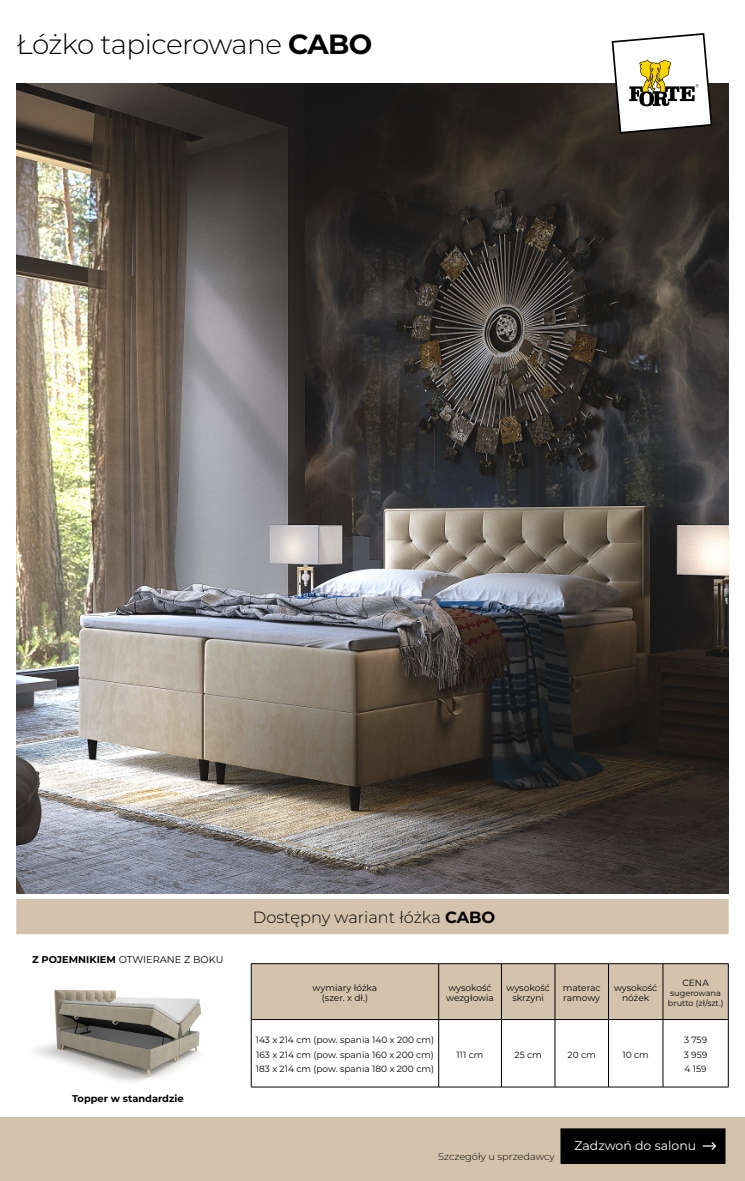
<style>
.page{position:relative;width:745px;height:1181px;background:#fff}
.page>*{position:absolute;margin:0;border:0;box-sizing:border-box;transform-origin:0 0}
.t1{font:300 27.75px "Montserrat";letter-spacing:-.02em;color:#000}
.t2{font:300 16.25px "Montserrat";color:#000}
.t3{font:12.5px "Montserrat";color:#fff}
.t4{font:9.88px "Montserrat";color:#000}
.t5{font:300 9.88px "Montserrat";color:#000}
.t6{font:700 9.88px "Montserrat";color:#000}
.t7{font:9px/10.9px "Montserrat";color:#000;text-align:center}
.t8{font:8.25px/9.9px "Montserrat";color:#000}
.s1{font-weight:700}
</style>
<div class="page">
<div style="left:17px;top:899px;width:711px;height:35px;background:#d5c2ad"></div>
<img style="left:17px;top:83px;width:711px;height:810px">
<svg style="left:611px;top:33px;width:101px;height:101px"></svg>
<div style="left:0;top:1117px;width:744px;height:64px;background:#d5c2ad"></div>
<div style="left:560px;top:1129px;width:164px;height:34px;background:#000"></div>
<div style="left:560px;top:1128px;width:165px;height:35px;border:1px solid #000"></div>
<svg style="left:702px;top:1142px;width:14px;height:8px"></svg>
<svg style="left:252px;top:964px;width:475px;height:123px"></svg>
<hr style="left:251px;top:963px;width:187px;height:1px;background:#000">
<hr style="left:251px;top:964px;width:1px;height:55px;background:#000">
<hr style="left:438px;top:963px;width:63px;height:1px;background:#000">
<hr style="left:438px;top:964px;width:1px;height:55px;background:#000">
<hr style="left:501px;top:963px;width:53px;height:1px;background:#000">
<hr style="left:501px;top:964px;width:1px;height:55px;background:#000">
<hr style="left:554px;top:963px;width:54px;height:1px;background:#000">
<hr style="left:554px;top:964px;width:1px;height:55px;background:#000">
<hr style="left:608px;top:963px;width:54px;height:1px;background:#000">
<hr style="left:608px;top:964px;width:1px;height:55px;background:#000">
<hr style="left:662px;top:963px;width:66px;height:1px;background:#000">
<hr style="left:662px;top:964px;width:1px;height:55px;background:#000">
<hr style="left:727px;top:964px;width:1px;height:55px;background:#000">
<hr style="left:251px;top:1019px;width:187px;height:1px;background:#000">
<hr style="left:251px;top:1020px;width:1px;height:67px;background:#000">
<hr style="left:438px;top:1019px;width:63px;height:1px;background:#000">
<hr style="left:438px;top:1020px;width:1px;height:67px;background:#000">
<hr style="left:501px;top:1019px;width:53px;height:1px;background:#000">
<hr style="left:501px;top:1020px;width:1px;height:67px;background:#000">
<hr style="left:554px;top:1019px;width:54px;height:1px;background:#000">
<hr style="left:554px;top:1020px;width:1px;height:67px;background:#000">
<hr style="left:608px;top:1019px;width:54px;height:1px;background:#000">
<hr style="left:608px;top:1020px;width:1px;height:67px;background:#000">
<hr style="left:662px;top:1019px;width:66px;height:1px;background:#000">
<hr style="left:662px;top:1020px;width:1px;height:67px;background:#000">
<hr style="left:727px;top:1020px;width:1px;height:67px;background:#000">
<hr style="left:251px;top:1087px;width:187px;height:1px;background:#000">
<hr style="left:438px;top:1087px;width:63px;height:1px;background:#000">
<hr style="left:501px;top:1087px;width:53px;height:1px;background:#000">
<hr style="left:554px;top:1087px;width:54px;height:1px;background:#000">
<hr style="left:608px;top:1087px;width:54px;height:1px;background:#000">
<hr style="left:662px;top:1087px;width:66px;height:1px;background:#000">
<img style="left:34px;top:990px;width:168px;height:92px">
<h1 class="t1" style="left:17px;top:26px;width:357px">Łóżko tapicerowane <span class="s1">CABO</span></h1>
<p class="t4" style="left:32px;top:953px;width:193px"><span class="s1">Z POJEMNIKIEM</span> OTWIERANE Z BOKU</p>
<p class="t6" style="left:72px;top:1091px;width:113px">Topper w standardzie</p>
<h2 class="t2" style="left:253px;top:906px;width:244px">Dostępny wariant łóżka <span class="s1">CABO</span></h2>
<p class="t7" style="left:312px;top:981px;width:66px">wymiary łóżka (szer. x dł.)</p>
<p class="t7" style="left:446px;top:981px;width:49px;text-align:left">wysokość wezgłowia</p>
<p class="t7" style="left:506px;top:981px;width:45px">wysokość skrzyni</p>
<p class="t7" style="left:562px;top:981px;width:39px;text-align:left">materac ramowy</p>
<p class="t7" style="left:613px;top:981px;width:45px">wysokość nóżek</p>
<p class="t7" style="left:255px;top:1032px;width:180px;line-height:14.8px;text-align:justify">143 x 214 cm (pow. spania 140 x 200 cm)<br>163 x 214 cm (pow. spania 160 x 200 cm)<br>183 x 214 cm (pow. spania 180 x 200 cm)</p>
<p class="t7" style="left:456px;top:1049px;width:28px">111 cm</p>
<p class="t7" style="left:514px;top:1049px;width:29px">25 cm</p>
<p class="t7" style="left:567px;top:1049px;width:30px">20 cm</p>
<p class="t7" style="left:622px;top:1049px;width:28px">10 cm</p>
<p class="t7" style="left:682px;top:977px;width:28px">CENA</p>
<p class="t8" style="left:667px;top:988px;width:57px">sugerowana brutto (zł/szt.)</p>
<p class="t7" style="left:683px;top:1032px;width:25px;line-height:14.8px;text-align:justify">3 759<br>3 959<br>4 159</p>
<p class="t5" style="left:438px;top:1150px;width:118px">Szczegóły u sprzedawcy</p>
<h3 class="t3" style="left:574px;top:1137px;width:123px">Zadzwoń do salonu</h3>
</div>
